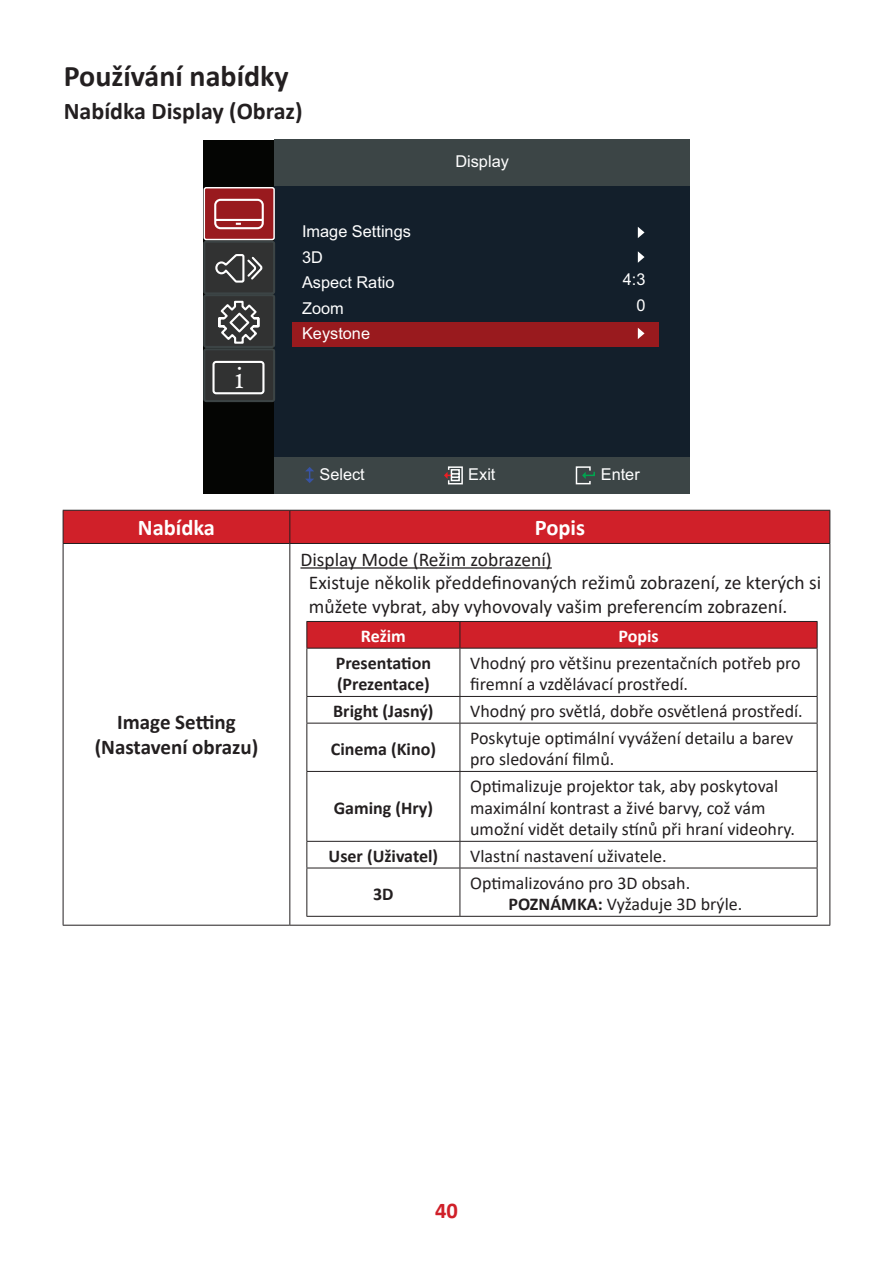
<style>
.page{position:relative;width:893px;height:1263px;background:#fff}
.page>*{position:absolute;margin:0;border:0;box-sizing:border-box;transform-origin:0 0}
.t1{font:700 30px "Calibri";color:#231f20}
.t2{font:29.7px "Calisto";color:#fff}
.t3{font:700 24px "Calibri";color:#231f20}
.t4{font:700 22.5px "Calibri";color:#fff}
.t5{font:700 22.5px "Calibri";color:#d02029}
.t6{font:700 21px/25.2px "Calibri";color:#231f20;text-align:center}
.t7{font:19.5px/23.4px "Calibri";color:#231f20}
.t8{font:18px/21.6px "Calibri";color:#231f20}
.t9{font:700 18px/21.6px "Calibri";color:#231f20}
.t10{font:700 18px "Calibri";color:#fff}
.t11{font:16.35px/25.5px "Arial";color:#fff}
.s1{font-weight:700}
</style>
<div class="page">
<div style="left:203px;top:140px;width:487px;height:353px;background:#040503"></div>
<div style="left:274px;top:140px;width:416px;height:353px;background:#131f2b"></div>
<div style="left:274px;top:140px;width:416px;height:46px;background:#3c4546"></div>
<div style="left:274px;top:457px;width:416px;height:36px;background:#3c4546"></div>
<div style="left:293px;top:322px;width:366px;height:24px;background:#991a1e"></div>
<div style="left:204px;top:349px;width:70px;height:52px;background:#313232;border-radius:2px"></div>
<div style="left:203px;top:348px;width:72px;height:54px;border:2px solid #3c4445;border-radius:2px"></div>
<div style="left:204px;top:295px;width:70px;height:52px;background:#313232;border-radius:2px"></div>
<div style="left:203px;top:294px;width:72px;height:54px;border:2px solid #3c4445;border-radius:2px"></div>
<div style="left:204px;top:242px;width:70px;height:51px;background:#313232;border-radius:2px"></div>
<div style="left:203px;top:241px;width:72px;height:53px;border:2px solid #3c4445;border-radius:2px"></div>
<div style="left:204px;top:188px;width:70px;height:52px;background:#991a1e;border-radius:2px"></div>
<div style="left:204px;top:187px;width:71px;height:53px;border:1px solid #fff;border-radius:2px"></div>
<svg style="left:214px;top:198px;width:50px;height:32px"></svg>
<svg style="left:211px;top:254px;width:55px;height:141px"></svg>
<svg style="left:638px;top:328px;width:6px;height:11px"></svg>
<svg style="left:638px;top:251px;width:6px;height:12px"></svg>
<svg style="left:638px;top:227px;width:6px;height:11px"></svg>
<svg style="left:305px;top:467px;width:9px;height:16px"></svg>
<svg style="left:575px;top:466px;width:20px;height:19px"></svg>
<svg style="left:444px;top:466px;width:19px;height:19px"></svg>
<div style="left:64px;top:511px;width:765px;height:32px;background:#d02029"></div>
<hr style="left:63px;top:544px;width:1px;height:381px;background:#231f20">
<hr style="left:289px;top:544px;width:1px;height:381px;background:#231f20">
<hr style="left:829px;top:544px;width:1px;height:381px;background:#231f20">
<hr style="left:63px;top:925px;width:227px;height:1px;background:#231f20">
<hr style="left:290px;top:925px;width:540px;height:1px;background:#231f20">
<hr style="left:63px;top:510px;width:227px;height:1px;background:#231f20">
<hr style="left:63px;top:511px;width:1px;height:32px;background:#231f20">
<hr style="left:290px;top:510px;width:540px;height:1px;background:#231f20">
<hr style="left:289px;top:511px;width:1px;height:32px;background:#231f20">
<hr style="left:829px;top:511px;width:1px;height:32px;background:#231f20">
<hr style="left:63px;top:543px;width:227px;height:1px;background:#231f20">
<hr style="left:290px;top:543px;width:540px;height:1px;background:#231f20">
<hr style="left:300px;top:567px;width:252px;height:2px;background:#231f20">
<svg style="left:306px;top:621px;width:512px;height:27px;background:#c62028"></svg>
<hr style="left:306px;top:648px;width:154px;height:1px;background:#231f20">
<hr style="left:306px;top:648px;width:1px;height:48px;background:#231f20">
<hr style="left:460px;top:648px;width:357px;height:1px;background:#231f20">
<hr style="left:460px;top:648px;width:1px;height:48px;background:#231f20">
<hr style="left:817px;top:648px;width:1px;height:48px;background:#231f20">
<hr style="left:306px;top:696px;width:154px;height:1px;background:#231f20">
<svg style="left:306px;top:697px;width:1px;height:26px"></svg>
<hr style="left:460px;top:696px;width:357px;height:1px;background:#231f20">
<svg style="left:460px;top:697px;width:1px;height:26px"></svg>
<svg style="left:817px;top:697px;width:1px;height:26px"></svg>
<hr style="left:306px;top:723px;width:154px;height:1px;background:#231f20">
<hr style="left:306px;top:723px;width:1px;height:48px;background:#231f20">
<hr style="left:460px;top:723px;width:357px;height:1px;background:#231f20">
<hr style="left:460px;top:723px;width:1px;height:48px;background:#231f20">
<hr style="left:817px;top:723px;width:1px;height:48px;background:#231f20">
<hr style="left:306px;top:771px;width:154px;height:1px;background:#231f20">
<hr style="left:306px;top:772px;width:1px;height:69px;background:#231f20">
<hr style="left:460px;top:771px;width:357px;height:1px;background:#231f20">
<hr style="left:460px;top:772px;width:1px;height:69px;background:#231f20">
<hr style="left:817px;top:772px;width:1px;height:69px;background:#231f20">
<hr style="left:306px;top:841px;width:154px;height:1px;background:#231f20">
<svg style="left:306px;top:842px;width:1px;height:26px"></svg>
<hr style="left:460px;top:841px;width:357px;height:1px;background:#231f20">
<svg style="left:460px;top:842px;width:1px;height:26px"></svg>
<svg style="left:817px;top:842px;width:1px;height:26px"></svg>
<hr style="left:306px;top:868px;width:154px;height:1px;background:#231f20">
<hr style="left:306px;top:868px;width:1px;height:48px;background:#231f20">
<hr style="left:460px;top:868px;width:357px;height:1px;background:#231f20">
<hr style="left:460px;top:868px;width:1px;height:48px;background:#231f20">
<hr style="left:817px;top:868px;width:1px;height:48px;background:#231f20">
<hr style="left:306px;top:916px;width:154px;height:1px;background:#231f20">
<hr style="left:460px;top:916px;width:357px;height:1px;background:#231f20">
<h1 class="t1" style="left:64px;top:55px;width:226px">Používání nabídky</h1>
<h3 class="t3" style="left:64px;top:94px;width:240px">Nabídka Display (Obraz)</h3>
<h2 class="t2" style="left:235px;top:361px;width:10px">i</h2>
<p class="t11" style="left:302px;top:218px;width:110px">Image Settings<br>3D<br>Aspect Ratio<br>Zoom<br>Keystone</p>
<p class="t11" style="left:455px;top:148px;width:55px">Display</p>
<p class="t11" style="left:623px;top:267px;width:24px;text-align:right">4:3<br>0</p>
<p class="t11" style="left:319px;top:461px;width:47px">Select</p>
<p class="t11" style="left:468px;top:461px;width:29px">Exit</p>
<p class="t11" style="left:601px;top:461px;width:41px">Enter</p>
<p class="t4" style="left:138px;top:512px;width:79px">Nabídka</p>
<p class="t4" style="left:535px;top:512px;width:52px">Popis</p>
<p class="t6" style="left:95px;top:709px;width:165px">Image Setting (Nastavení obrazu)</p>
<p class="t7" style="left:309px;top:547px;width:514px;text-indent:-9px">Display Mode (Režim zobrazení)<br>Existuje několik předdefinovaných režimů zobrazení, ze kterých si můžete vybrat, aby vyhovovaly vašim preferencím zobrazení.</p>
<p class="t10" style="left:361px;top:623px;width:46px">Režim</p>
<p class="t10" style="left:618px;top:623px;width:42px">Popis</p>
<p class="t9" style="left:336px;top:652px;width:97px">Presentation (Prezentace)</p>
<p class="t8" style="left:470px;top:652px;width:332px">Vhodný pro většinu prezentačních potřeb pro firemní a vzdělávací prostředí.</p>
<p class="t9" style="left:333px;top:700px;width:102px">Bright (Jasný)</p>
<p class="t8" style="left:470px;top:700px;width:334px">Vhodný pro světlá, dobře osvětlená prostředí.</p>
<p class="t9" style="left:331px;top:738px;width:107px">Cinema (Kino)</p>
<p class="t8" style="left:470px;top:727px;width:325px">Poskytuje optimální vyvážení detailu a barev pro sledování filmů.</p>
<p class="t9" style="left:334px;top:797px;width:101px">Gaming (Hry)</p>
<p class="t8" style="left:470px;top:775px;width:326px">Optimalizuje projektor tak, aby poskytoval maximální kontrast a živé barvy, což vám umožní vidět detaily stínů při hraní videohry.</p>
<p class="t9" style="left:329px;top:845px;width:111px">User (Uživatel)</p>
<p class="t8" style="left:470px;top:845px;width:198px">Vlastní nastavení uživatele.</p>
<p class="t9" style="left:373px;top:882px;width:22px">3D</p>
<p class="t8" style="left:508px;top:871px;width:235px;text-indent:-38px">Optimalizováno pro 3D obsah.<br><span class="s1">POZNÁMKA:</span> Vyžaduje 3D brýle.</p>
<p class="t5" style="left:435px;top:1194px;width:24px">40</p>
</div>
